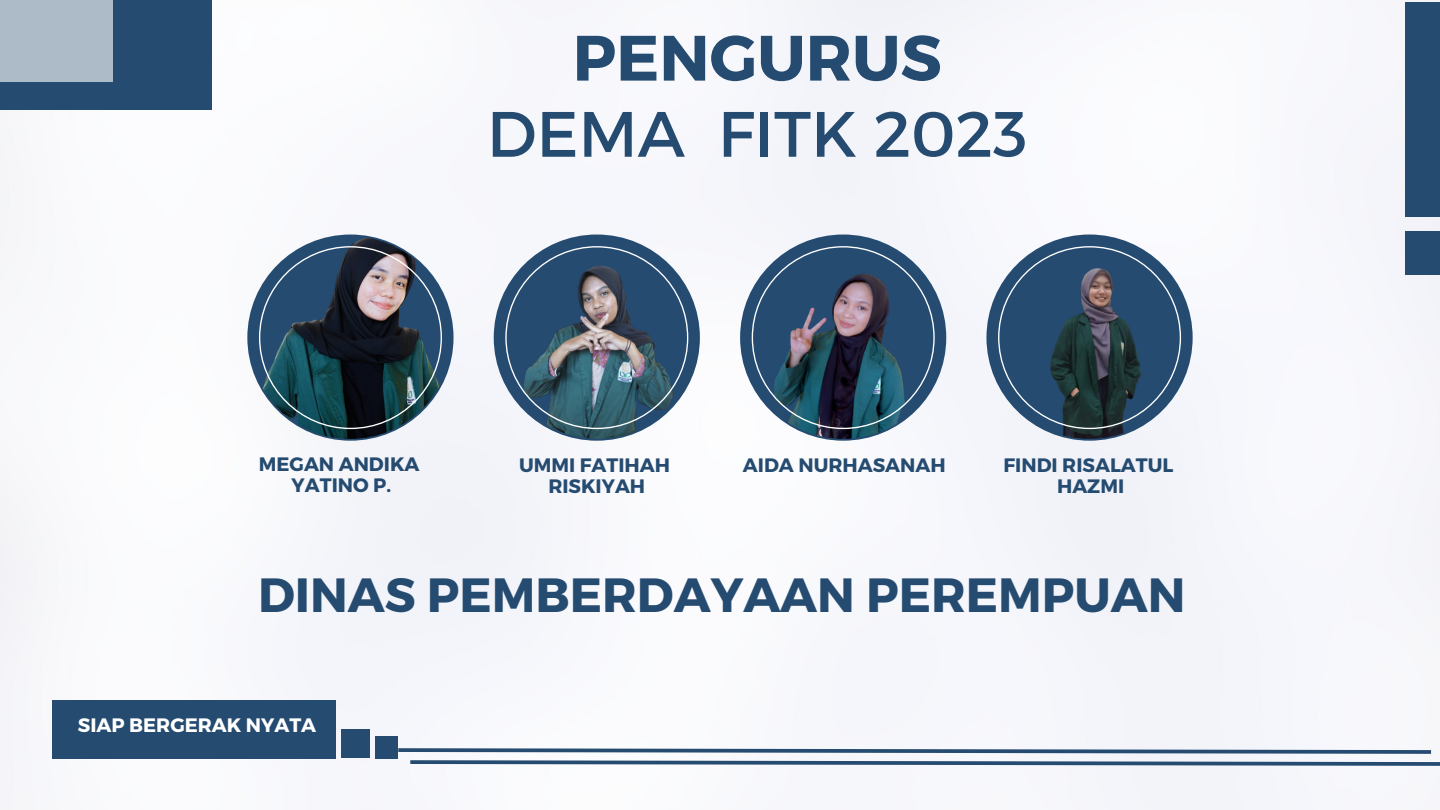
<style>
.page{position:relative;width:1440px;height:810px;background:#fff}
.page>*{position:absolute;margin:0;border:0;box-sizing:border-box;transform-origin:0 0}
.t1{font:64px "Montserrat";color:#254b70}
.t2{font:700 64px "Montserrat";color:#254b70}
.t3{font:700 48px "Montserrat";color:#254b70}
.t4{font:700 19.4px "Montserrat";color:#254b70}
.t5{font:700 19.4px "Montserrat";color:#fff}
</style>
<div class="page">
<img style="left:0;top:0;width:1440px;height:810px">
<div style="left:52px;top:700px;width:283px;height:58px;background:#254b70"></div>
<div style="left:341px;top:729px;width:29px;height:29px;background:#254b70"></div>
<div style="left:376px;top:736px;width:22px;height:22px;background:#254b70"></div>
<div style="left:0;top:0;width:212px;height:109px;background:#254b70"></div>
<div style="left:0;top:0;width:113px;height:81px;background:#adbbc9"></div>
<div style="left:1405px;top:2px;width:35px;height:215px;background:#254b70"></div>
<div style="left:1405px;top:232px;width:35px;height:43px;background:#254b70"></div>
<svg style="left:395px;top:746px;width:1045px;height:22px"></svg>
<img style="left:249px;top:236px;width:203px;height:203px;border-radius:50%">
<svg style="left:259px;top:246px;width:183px;height:183px;background:#415766"></svg>
<img style="left:497px;top:236px;width:202px;height:203px;border-radius:50%">
<svg style="left:505px;top:246px;width:183px;height:183px;background:#536d82"></svg>
<img style="left:742px;top:236px;width:203px;height:203px;border-radius:50%">
<svg style="left:752px;top:246px;width:183px;height:183px;background:#455f77"></svg>
<img style="left:988px;top:236px;width:203px;height:203px;border-radius:50%">
<svg style="left:998px;top:246px;width:183px;height:183px;background:#415b72"></svg>
<p class="t2" style="left:573px;top:16px;width:371px">PENGURUS</p>
<p class="t1" style="left:487px;top:92px;width:542px">DEMA FITK 2023</p>
<p class="t4" style="left:259px;top:452px;width:162px">MEGAN ANDIKA</p>
<p class="t4" style="left:292px;top:473px;width:101px">YATINO P.</p>
<p class="t4" style="left:519px;top:453px;width:153px">UMMI FATIHAH</p>
<p class="t4" style="left:548px;top:474px;width:98px">RISKIYAH</p>
<p class="t4" style="left:743px;top:453px;width:204px">AIDA NURHASANAH</p>
<p class="t4" style="left:1004px;top:453px;width:171px">FINDI RISALATUL</p>
<p class="t4" style="left:1057px;top:474px;width:69px">HAZMI</p>
<p class="t3" style="left:258px;top:564px;width:929px">DINAS PEMBERDAYAAN PEREMPUAN</p>
<p class="t5" style="left:78px;top:713px;width:240px">SIAP BERGERAK NYATA</p>
</div>
